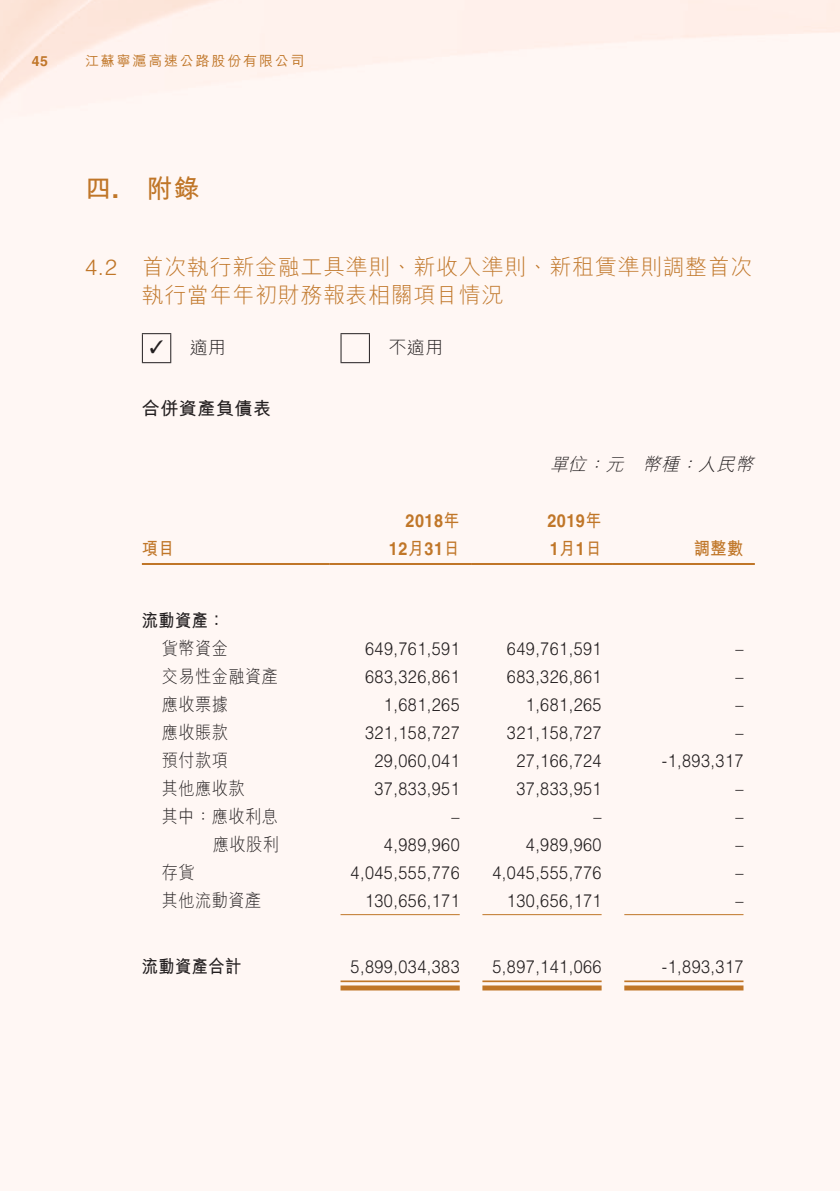
<style>
.page{position:relative;width:840px;height:1191px;background:#fff}
.page>*{position:absolute;margin:0;border:0;box-sizing:border-box;transform-origin:0 0}
.t1{font:700 26px "M Hei HK";color:#c07628}
.t2{font:300 22px/28px "M Hei HK";letter-spacing:.03em;color:#c07628}
.t3{font:300 18px "Helvetica LT Std";letter-spacing:.03em;color:#231f20;scale:.9 1}
.t4{font:300 18px "M Hei HK";letter-spacing:.03em;color:#231f20;scale:.9 1}
.t5{font:700 18px/28px "Helvetica LT Std";letter-spacing:.03em;color:#c07628;text-align:right;scale:.9 1}
.t6{font:700 18px "M Hei HK";letter-spacing:.03em;color:#231f20;scale:.9 1}
.t7{font:italic 300 18px "M Hei HK";color:#231f20}
.t8{font:700 18px "M Hei HK";letter-spacing:.03em;color:#231f20}
.t9{font:300 18px "M Hei HK";letter-spacing:.03em;color:#231f20}
.t10{font:700 18px "M Hei HK";color:#c07628;scale:.9 1}
.t11{font:500 14px "M Hei HK";letter-spacing:.13em;color:#c07628}
.t12{font:700 14px "Helvetica LT Std";color:#c07628}
.s1{font-family:"Helvetica LT Std"}
.s2{font-family:"M Hei HK"}
</style>
<div class="page">
<div style="left:0;top:0;width:839px;height:1191px;background:#fff7f4"></div>
<hr style="left:340px;top:333px;width:30px;height:1px;background:#231f20">
<svg style="left:340px;top:334px;width:1px;height:28px"></svg>
<svg style="left:369px;top:334px;width:1px;height:28px"></svg>
<svg style="left:142px;top:333px;width:29px;height:30px"></svg>
<hr style="left:340px;top:362px;width:30px;height:1px;background:#231f20">
<hr style="left:142px;top:563px;width:187px;height:2px;background:#c07628">
<hr style="left:329px;top:563px;width:142px;height:2px;background:#c07628">
<hr style="left:471px;top:563px;width:141px;height:2px;background:#c07628">
<hr style="left:612px;top:563px;width:142px;height:2px;background:#c07628">
<hr style="left:340px;top:914px;width:119px;height:1px;background:#c07628">
<hr style="left:482px;top:914px;width:119px;height:1px;background:#c07628">
<hr style="left:624px;top:914px;width:119px;height:1px;background:#c07628">
<hr style="left:340px;top:980px;width:119px;height:2px;background:#c07628">
<div style="left:340px;top:985px;width:119px;height:5px;background:#c07628"></div>
<hr style="left:482px;top:980px;width:119px;height:2px;background:#c07628">
<div style="left:482px;top:985px;width:119px;height:5px;background:#c07628"></div>
<hr style="left:624px;top:980px;width:119px;height:2px;background:#c07628">
<div style="left:624px;top:985px;width:119px;height:5px;background:#c07628"></div>
<p class="t12" style="left:32px;top:52px;width:17px">45</p>
<p class="t11" style="left:85px;top:51px;width:221px">江蘇寧滬高速公路股份有限公司</p>
<h1 class="t1" style="left:85px;top:170px;width:116px">四<span class="s1">.</span> 附錄</h1>
<p class="t2" style="left:142px;top:252px;width:612px;text-indent:-57px"><span class="s1">4.2</span> 首次執行新金融工具準則、新收入準則、新租賃準則調整首次執行當年年初財務報表相關項目情況</p>
<p class="t9" style="left:150px;top:338px;width:78px">✓ 適用</p>
<p class="t9" style="left:388px;top:338px;width:57px">不適用</p>
<p class="t8" style="left:142px;top:395px;width:131px">合併資產負債表</p>
<p class="t10" style="left:142px;top:535px;width:38px">項目</p>
<p class="t7" style="left:549px;top:455px;width:209px">單位：元 幣種：人民幣</p>
<p class="t5" style="left:389px;top:506px;width:80px">2018<span class="s2">年<br></span>12<span class="s2">月</span>31<span class="s2">日</span></p>
<p class="t5" style="left:547px;top:506px;width:62px;text-align:left">2019<span class="s2">年<br></span>1<span class="s2">月</span>1<span class="s2">日</span></p>
<p class="t10" style="left:693px;top:535px;width:57px">調整數</p>
<p class="t6" style="left:142px;top:607px;width:94px">流動資產：</p>
<p class="t4" style="left:162px;top:639px;width:75px">貨幣資金</p>
<p class="t3" style="left:365px;top:637px;width:107px">649,761,591</p>
<p class="t3" style="left:506px;top:637px;width:107px">649,761,591</p>
<p class="t3" style="left:735px;top:637px;width:11px">–</p>
<p class="t4" style="left:162px;top:667px;width:131px">交易性金融資產</p>
<p class="t3" style="left:365px;top:665px;width:107px">683,326,861</p>
<p class="t3" style="left:506px;top:665px;width:107px">683,326,861</p>
<p class="t3" style="left:735px;top:665px;width:11px">–</p>
<p class="t4" style="left:162px;top:695px;width:75px">應收票據</p>
<p class="t3" style="left:384px;top:693px;width:86px">1,681,265</p>
<p class="t3" style="left:525px;top:693px;width:86px">1,681,265</p>
<p class="t3" style="left:735px;top:693px;width:10px">–</p>
<p class="t4" style="left:162px;top:723px;width:75px">應收賬款</p>
<p class="t3" style="left:365px;top:721px;width:107px">321,158,727</p>
<p class="t3" style="left:506px;top:721px;width:107px">321,158,727</p>
<p class="t3" style="left:735px;top:721px;width:10px">–</p>
<p class="t4" style="left:162px;top:751px;width:75px">預付款項</p>
<p class="t3" style="left:374px;top:749px;width:96px">29,060,041</p>
<p class="t3" style="left:516px;top:749px;width:96px">27,166,724</p>
<p class="t3" style="left:661px;top:749px;width:92px">-1,893,317</p>
<p class="t4" style="left:162px;top:779px;width:94px">其他應收款</p>
<p class="t3" style="left:374px;top:777px;width:96px">37,833,951</p>
<p class="t3" style="left:516px;top:777px;width:96px">37,833,951</p>
<p class="t3" style="left:735px;top:777px;width:10px">–</p>
<p class="t4" style="left:162px;top:807px;width:131px">其中：應收利息</p>
<p class="t3" style="left:451px;top:805px;width:11px">–</p>
<p class="t3" style="left:593px;top:805px;width:10px">–</p>
<p class="t3" style="left:735px;top:805px;width:10px">–</p>
<p class="t4" style="left:213px;top:835px;width:75px">應收股利</p>
<p class="t3" style="left:384px;top:833px;width:86px">4,989,960</p>
<p class="t3" style="left:525px;top:833px;width:86px">4,989,960</p>
<p class="t3" style="left:735px;top:833px;width:10px">–</p>
<p class="t4" style="left:162px;top:863px;width:38px">存貨</p>
<p class="t3" style="left:350px;top:861px;width:123px">4,045,555,776</p>
<p class="t3" style="left:492px;top:861px;width:123px">4,045,555,776</p>
<p class="t3" style="left:735px;top:861px;width:10px">–</p>
<p class="t4" style="left:162px;top:891px;width:112px">其他流動資產</p>
<p class="t3" style="left:365px;top:889px;width:107px">130,656,171</p>
<p class="t3" style="left:506px;top:889px;width:107px">130,656,171</p>
<p class="t3" style="left:735px;top:889px;width:10px">–</p>
<p class="t6" style="left:142px;top:953px;width:112px">流動資產合計</p>
<p class="t3" style="left:350px;top:955px;width:123px">5,899,034,383</p>
<p class="t3" style="left:492px;top:955px;width:123px">5,897,141,066</p>
<p class="t3" style="left:661px;top:955px;width:92px">-1,893,317</p>
</div>
